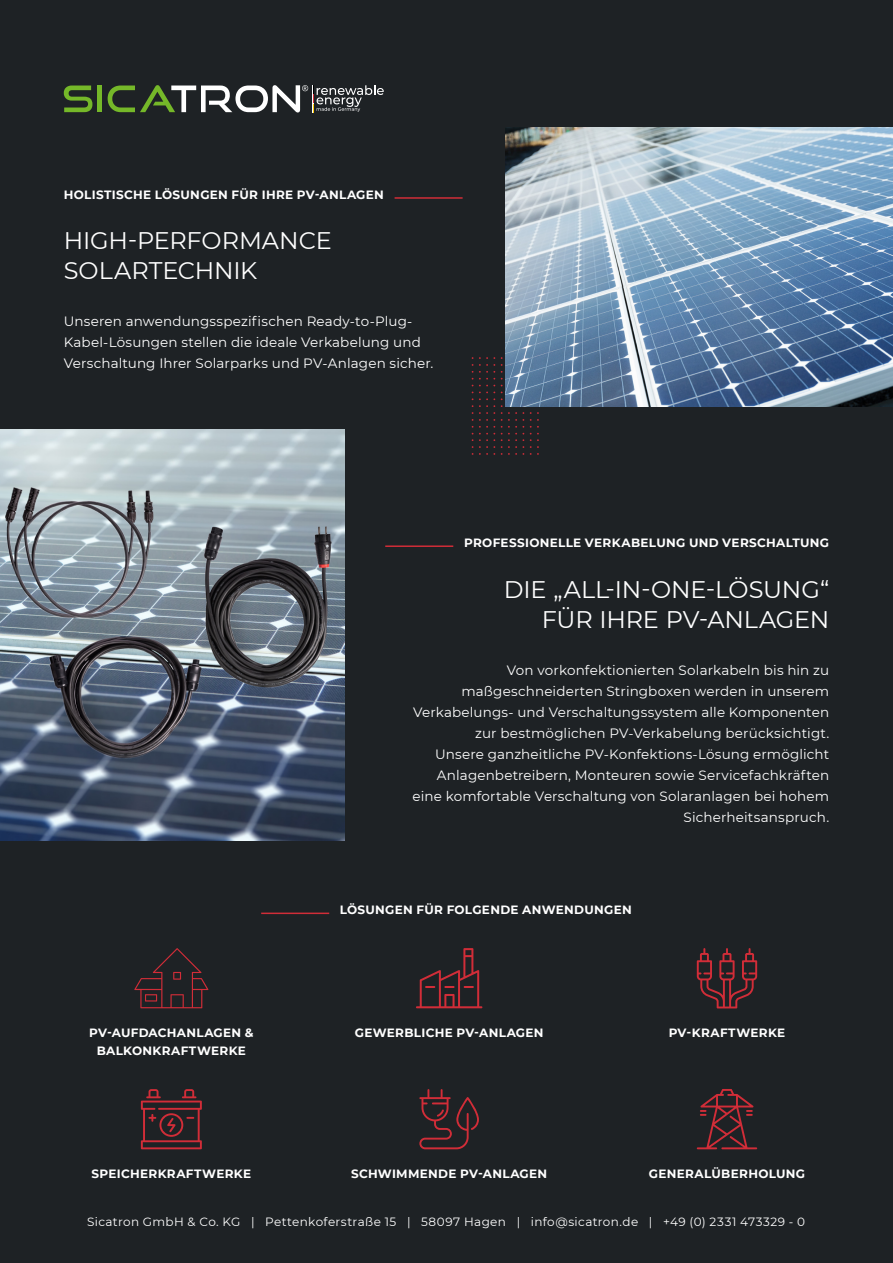
<style>
.page{position:relative;width:893px;height:1263px;background:#1e2225}
.page>*{position:absolute;margin:0;border:0;box-sizing:border-box;transform-origin:0 0}
.t1{font:24px/30px "Montserrat";letter-spacing:-.01em;color:#fff}
.t2{font:13.5px/21px "Montserrat";letter-spacing:.01em;color:#fff}
.t3{font:700 12px/18px "Montserrat";letter-spacing:.025em;color:#fff;text-align:center}
.t4{font:12px "Montserrat";letter-spacing:.03em;color:#fff}
</style>
<div class="page">
<hr style="left:261px;top:912px;width:68px;height:2px;background:#d12d38">
<svg style="left:419px;top:1089px;width:60px;height:60px"></svg>
<svg style="left:134px;top:948px;width:74px;height:60px"></svg>
<svg style="left:416px;top:948px;width:66px;height:60px"></svg>
<svg style="left:697px;top:948px;width:60px;height:60px"></svg>
<svg style="left:141px;top:1089px;width:61px;height:60px"></svg>
<svg style="left:697px;top:1089px;width:60px;height:60px"></svg>
<svg style="left:501px;top:357px;width:2px;height:29px"></svg>
<svg style="left:479px;top:357px;width:16px;height:29px"></svg>
<svg style="left:530px;top:406px;width:9px;height:49px"></svg>
<svg style="left:501px;top:392px;width:23px;height:63px"></svg>
<svg style="left:479px;top:392px;width:16px;height:63px"></svg>
<svg style="left:472px;top:392px;width:1px;height:63px"></svg>
<img style="left:505px;top:128px;width:388px;height:278px">
<hr style="left:395px;top:197px;width:68px;height:2px;background:#d12d38">
<hr style="left:385px;top:545px;width:68px;height:2px;background:#d12d38">
<img style="left:0;top:430px;width:344px;height:411px">
<svg style="left:64px;top:86px;width:28px;height:26px"></svg>
<div style="left:97px;top:86px;width:5px;height:26px;background:#75b829"></div>
<svg style="left:108px;top:85px;width:276px;height:28px"></svg>
<p class="t3" style="left:64px;top:185px;width:322px">HOLISTISCHE LÖSUNGEN FÜR IHRE PV-ANLAGEN</p>
<h1 class="t1" style="left:64px;top:224px;width:269px">HIGH-PERFORMANCE<br>SOLARTECHNIK</h1>
<p class="t2" style="left:64px;top:310px;width:371px">Unseren anwendungsspezifischen Ready-to-Plug-<br>Kabel-Lösungen stellen die ideale Verkabelung und<br>Verschaltung Ihrer Solarparks und PV-Anlagen sicher.</p>
<p class="t3" style="left:464px;top:533px;width:366px">PROFESSIONELLE VERKABELUNG UND VERSCHALTUNG</p>
<h1 class="t1" style="left:504px;top:573px;width:327px;text-align:right">DIE „ALL-IN-ONE-LÖSUNG“<br>FÜR IHRE PV-ANLAGEN</h1>
<p class="t2" style="left:412px;top:659px;width:418px;text-align:right">Von vorkonfektionierten Solarkabeln bis hin zu maßgeschneiderten Stringboxen werden in unserem Verkabelungs- und Verschaltungssystem alle Komponenten zur bestmöglichen PV-Verkabelung berücksichtigt.<br>Unsere ganzheitliche PV-Konfektions-Lösung ermöglicht Anlagenbetreibern, Monteuren sowie Servicefachkräften eine komfortable Verschaltung von Solaranlagen bei hohem Sicherheitsanspruch.</p>
<p class="t3" style="left:340px;top:900px;width:294px">LÖSUNGEN FÜR FOLGENDE ANWENDUNGEN</p>
<p class="t3" style="left:89px;top:1023px;width:166px">PV-AUFDACHANLAGEN &amp;<br>BALKONKRAFTWERKE</p>
<p class="t3" style="left:355px;top:1023px;width:190px">GEWERBLICHE PV-ANLAGEN</p>
<p class="t3" style="left:669px;top:1023px;width:118px">PV-KRAFTWERKE</p>
<p class="t3" style="left:92px;top:1164px;width:161px">SPEICHERKRAFTWERKE</p>
<p class="t3" style="left:649px;top:1164px;width:158px">GENERALÜBERHOLUNG</p>
<p class="t3" style="left:351px;top:1164px;width:198px">SCHWIMMENDE PV-ANLAGEN</p>
<p class="t4" style="left:87px;top:1214px;width:720px">Sicatron GmbH &amp; Co. KG | Pettenkoferstraße 15 | 58097 Hagen | info@sicatron.de | +49 (0) 2331 473329 - 0</p>
</div>
